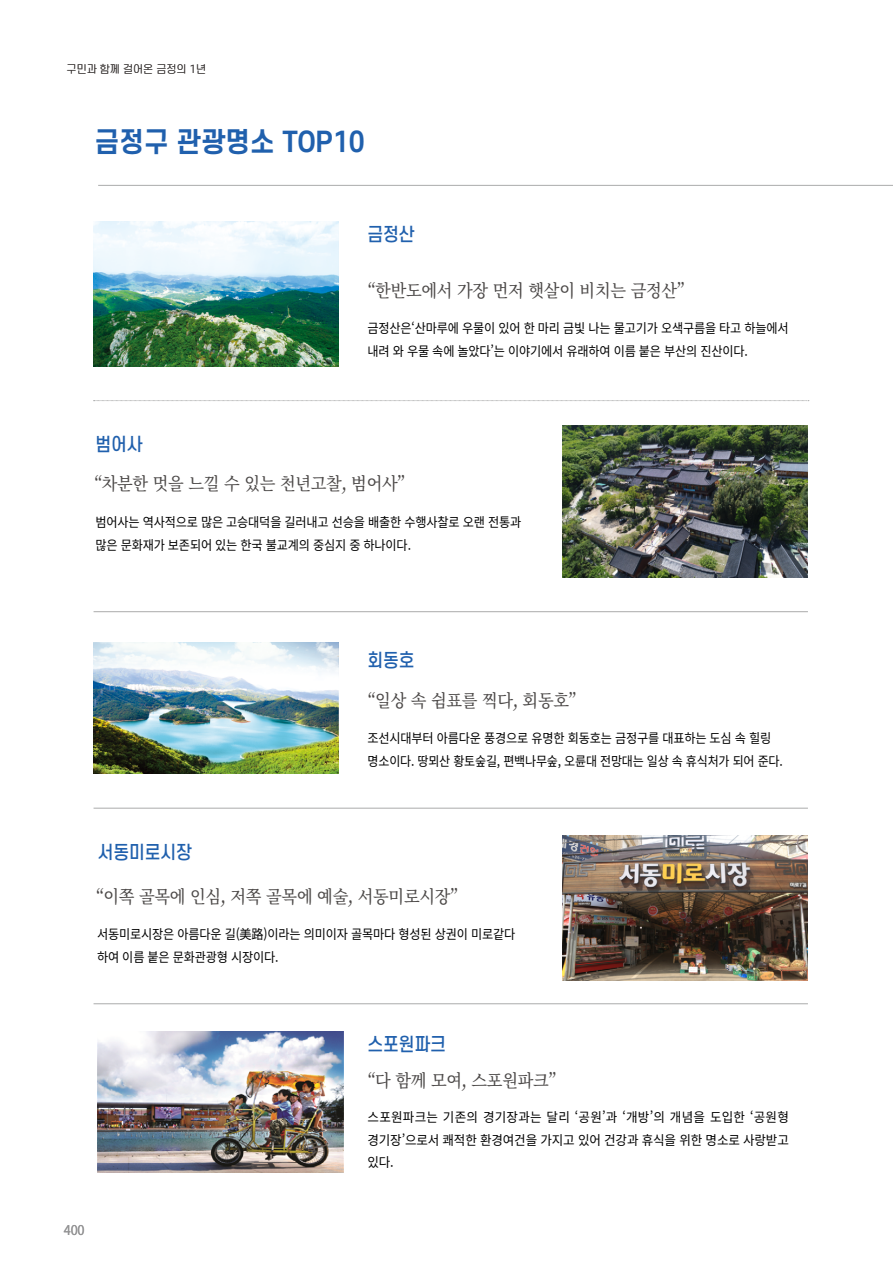
<style>
.page{position:relative;width:893px;height:1263px;background:#fff}
.page>*{position:absolute;margin:0;border:0;box-sizing:border-box;transform-origin:0 0}
.t1{font:700 27px "S Core Dream 6";color:#2060ad;scale:.95 1}
.t2{font:500 18px "S Core Dream 5";letter-spacing:-.015em;color:#2060ad;scale:.92 1}
.t3{font:500 17.7px "Noto Serif CJ Kkr";letter-spacing:-.015em;color:#4c4948;scale:.92 1}
.t4{font:13.5px "Noto Sans CJ Kkr";color:#949495;scale:.95 1}
.t5{font:13.2px/22.8px "Noto Sans CJ Kkr";letter-spacing:-.015em;color:#000;scale:.92 1}
.t6{font:13.2px/22.8px "Noto Sans CJ Kkr";letter-spacing:-.015em;color:#000;text-align:justify;scale:.95 1}
.t7{font:300 10.5px "S Core Dream 3";color:#3e3a39}
</style>
<div class="page">
<img style="left:94px;top:222px;width:245px;height:145px">
<img style="left:563px;top:426px;width:245px;height:151px">
<img style="left:563px;top:835px;width:245px;height:146px">
<img style="left:94px;top:642px;width:245px;height:132px">
<img style="left:98px;top:1031px;width:245px;height:141px">
<svg style="left:94px;top:400px;width:715px;height:1px"></svg>
<hr style="left:94px;top:611px;width:714px;height:1px;background:#aaabab">
<hr style="left:94px;top:808px;width:714px;height:1px;background:#aaabab">
<hr style="left:94px;top:1003px;width:714px;height:1px;background:#aaabab">
<hr style="left:98px;top:185px;width:795px;height:1px;background:#aaabab">
<p class="t7" style="left:67px;top:61px;width:141px">구민과 함께 걸어온 금정의 1년</p>
<h1 class="t1" style="left:95px;top:123px;width:286px">금정구 관광명소 TOP10</h1>
<h2 class="t2" style="left:368px;top:221px;width:53px">금정산</h2>
<h3 class="t3" style="left:368px;top:280px;width:346px">“한반도에서 가장 먼저 햇살이 비치는 금정산”</h3>
<h2 class="t2" style="left:95px;top:431px;width:53px">범어사</h2>
<p class="t5" style="left:368px;top:317px;width:459px">금정산은‘산마루에 우물이 있어 한 마리 금빛 나는 물고기가 오색구름을 타고 하늘에서 내려 와 우물 속에 놀았다’는 이야기에서 유래하여 이름 붙은 부산의 진산이다.</p>
<h3 class="t3" style="left:94px;top:474px;width:340px">“차분한 멋을 느낄 수 있는 천년고찰, 범어사”</h3>
<p class="t5" style="left:95px;top:511px;width:464px">범어사는 역사적으로 많은 고승대덕을 길러내고 선승을 배출한 수행사찰로 오랜 전통과 많은 문화재가 보존되어 있는 한국 불교계의 중심지 중 하나이다.</p>
<h2 class="t2" style="left:368px;top:647px;width:53px">회동호</h2>
<h3 class="t3" style="left:368px;top:690px;width:229px">“일상 속 쉼표를 찍다, 회동호”</h3>
<h2 class="t2" style="left:98px;top:839px;width:104px">서동미로시장</h2>
<p class="t5" style="left:368px;top:727px;width:453px">조선시대부터 아름다운 풍경으로 유명한 회동호는 금정구를 대표하는 도심 속 힐링 명소이다. 땅뫼산 황토숲길, 편백나무숲, 오륜대 전망대는 일상 속 휴식처가 되어 준다.</p>
<h3 class="t3" style="left:96px;top:886px;width:396px">“이쪽 골목에 인심, 저쪽 골목에 예술, 서동미로시장”</h3>
<p class="t5" style="left:97px;top:923px;width:456px">서동미로시장은 아름다운 길(美路)이라는 의미이자 골목마다 형성된 상권이 미로같다 하여 이름 붙은 문화관광형 시장이다.</p>
<h2 class="t2" style="left:368px;top:1031px;width:87px">스포원파크</h2>
<h3 class="t3" style="left:368px;top:1070px;width:207px">“다 함께 모여, 스포원파크”</h3>
<p class="t4" style="left:64px;top:1222px;width:24px">400</p>
<p class="t6" style="left:368px;top:1106px;width:445px">스포원파크는 기존의 경기장과는 달리 ‘공원’과 ‘개방’의 개념을 도입한 ‘공원형 경기장’으로서 쾌적한 환경여건을 가지고 있어 건강과 휴식을 위한 명소로 사랑받고 있다.</p>
</div>
